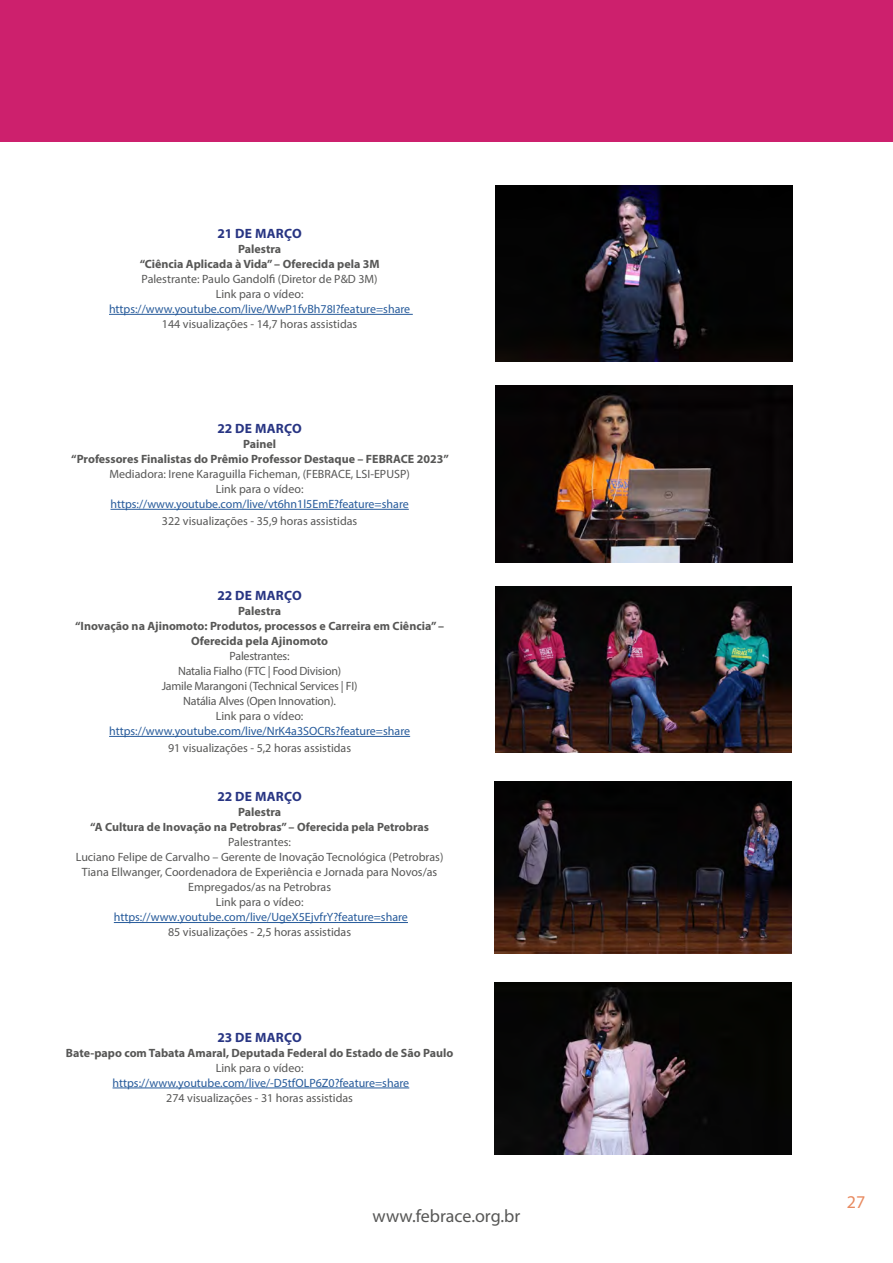
<style>
.page{position:relative;width:893px;height:1263px;background:#fff}
.page>*{position:absolute;margin:0;border:0;box-sizing:border-box;transform-origin:0 0}
.t1{font:18px "Myriad Pro";color:#575756}
.t2{font:18px "Myriad Pro";color:#e88a60}
.t3{font:700 13.5px "Myriad Pro";letter-spacing:.015em;color:#283583}
.t4{font:12px/15px "Myriad Pro";color:#575756;text-align:center}
.t5{font:700 12px/15px "Myriad Pro";color:#575756;text-align:center}
.t6{font:12px "Myriad Pro";color:#275b9b}
.t7{font:12px/15px "Myriad Pro";letter-spacing:-.02em;color:#575756;text-align:center}
</style>
<div class="page">
<div style="left:0;top:0;width:893px;height:141px;background:#cd206d"></div>
<hr style="left:109px;top:314px;width:304px;height:1px;background:#275b9b">
<img style="left:496px;top:185px;width:297px;height:177px">
<img style="left:496px;top:386px;width:297px;height:176px">
<hr style="left:110px;top:509px;width:299px;height:1px;background:#275b9b">
<hr style="left:109px;top:736px;width:301px;height:1px;background:#275b9b">
<hr style="left:114px;top:922px;width:294px;height:1px;background:#275b9b">
<img style="left:496px;top:586px;width:295px;height:167px">
<img style="left:495px;top:781px;width:296px;height:173px">
<img style="left:495px;top:982px;width:296px;height:172px">
<hr style="left:113px;top:1087px;width:296px;height:1px;background:#275b9b">
<p class="t3" style="left:217px;top:225px;width:86px">21 DE MARÇO</p>
<p class="t5" style="left:140px;top:241px;width:241px">Palestra<br>“Ciência Aplicada à Vida” – Oferecida pela 3M</p>
<p class="t4" style="left:142px;top:271px;width:238px">Palestrante: Paulo Gandolfi (Diretor de P&amp;D 3M)<br>Link para o vídeo:</p>
<p class="t6" style="left:109px;top:302px;width:303px">https://www.youtube.com/live/WwP1fvBh78I?feature=share</p>
<p class="t4" style="left:162px;top:316px;width:197px">144 visualizações - 14,7 horas assistidas</p>
<p class="t3" style="left:217px;top:420px;width:86px">22 DE MARÇO</p>
<p class="t5" style="left:71px;top:436px;width:379px">Painel<br>“Professores Finalistas do Prêmio Professor Destaque – FEBRACE 2023”</p>
<p class="t4" style="left:109px;top:466px;width:302px">Mediadora: Irene Karaguilla Ficheman, (FEBRACE, LSI-EPUSP)<br>Link para o vídeo:</p>
<p class="t6" style="left:110px;top:497px;width:300px">https://www.youtube.com/live/vt6hn1l5EmE?feature=share</p>
<p class="t4" style="left:162px;top:513px;width:197px">322 visualizações - 35,9 horas assistidas</p>
<p class="t3" style="left:217px;top:587px;width:86px">22 DE MARÇO</p>
<p class="t5" style="left:75px;top:603px;width:370px">Palestra<br>“Inovação na Ajinomoto: Produtos, processos e Carreira em Ciência” –<br>Oferecida pela Ajinomoto</p>
<p class="t7" style="left:162px;top:648px;width:197px">Palestrantes:<br>Natalia Fialho (FTC | Food Division)<br>Jamile Marangoni (Technical Services | FI)<br>Natália Alves (Open Innovation).<br>Link para o vídeo:</p>
<p class="t6" style="left:109px;top:724px;width:303px">https://www.youtube.com/live/NrK4a3SOCRs?feature=share</p>
<p class="t4" style="left:168px;top:740px;width:185px">91 visualizações - 5,2 horas assistidas</p>
<p class="t3" style="left:217px;top:788px;width:86px">22 DE MARÇO</p>
<p class="t5" style="left:90px;top:804px;width:340px">Palestra<br>“A Cultura de Inovação na Petrobras” – Oferecida pela Petrobras</p>
<p class="t4" style="left:76px;top:835px;width:369px">Palestrantes:<br>Luciano Felipe de Carvalho – Gerente de Inovação Tecnológica (Petrobras)<br>Tiana Ellwanger, Coordenadora de Experiência e Jornada para Novos/as Empregados/as na Petrobras<br>Link para o vídeo:</p>
<p class="t6" style="left:114px;top:910px;width:296px">https://www.youtube.com/live/UgeX5EjvfrY?feature=share</p>
<p class="t4" style="left:168px;top:925px;width:185px">85 visualizações - 2,5 horas assistidas</p>
<p class="t3" style="left:217px;top:1028px;width:86px">23 DE MARÇO</p>
<p class="t5" style="left:66px;top:1045px;width:389px">Bate-papo com Tabata Amaral, Deputada Federal do Estado de São Paulo</p>
<p class="t4" style="left:216px;top:1060px;width:89px">Link para o vídeo:</p>
<p class="t6" style="left:113px;top:1075px;width:298px">https://www.youtube.com/live/-D5tfOLP6Z0?feature=share</p>
<p class="t4" style="left:166px;top:1090px;width:188px">274 visualizações - 31 horas assistidas</p>
<h1 class="t1" style="left:373px;top:1205px;width:149px">www.febrace.org.br</h1>
<h1 class="t2" style="left:847px;top:1191px;width:20px">27</h1>
</div>
